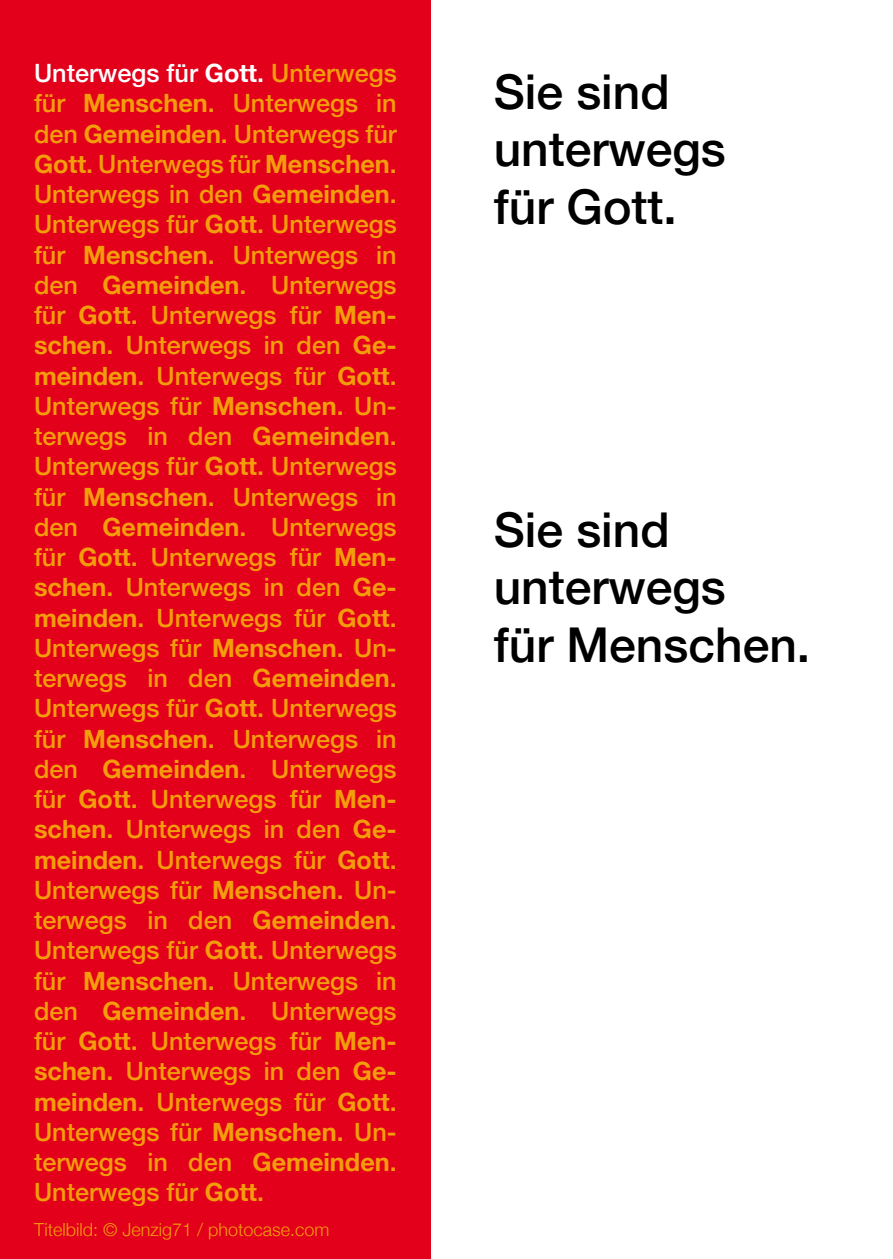
<style>
.page{position:relative;width:893px;height:1259px;background:#fff}
.page>*{position:absolute;margin:0;border:0;box-sizing:border-box;transform-origin:0 0}
.t1{font:500 48px/57.6px "Helvetica Neue";color:#000}
.t2{font:500 25.2px/30.3px "Helvetica Neue";color:#f49d0c;text-align:justify}
.t3{font:300 18px "Helvetica Neue";color:#f49d0c}
.s1{color:#fff}
.s2{font-weight:700;color:#fff}
.s3{font-weight:700}
</style>
<div class="page">
<div style="left:0;top:0;width:431px;height:1259px;background:#e2001a"></div>
<p class="t2" style="left:34px;top:56px;width:364px"><span class="s1">Unterwegs für</span> <span class="s2">Gott</span><span class="s1">.</span> Unterwegs für <span class="s3">Menschen</span>. Unterwegs in den <span class="s3">Gemeinden</span>. Unterwegs für <span class="s3">Gott</span>. Unterwegs für <span class="s3">Menschen</span>.<br>Unterwegs in den <span class="s3">Gemeinden</span>.<br>Unterwegs für <span class="s3">Gott</span>. Unterwegs für <span class="s3">Menschen</span>. Unterwegs in den <span class="s3">Gemeinden</span>. Unterwegs für <span class="s3">Gott</span>. Unterwegs für <span class="s3">Men&shy;schen</span>. Unterwegs in den <span class="s3">Ge&shy;meinden</span>. Unterwegs für <span class="s3">Gott</span>.<br>Unterwegs für <span class="s3">Menschen</span>. Un&shy;terwegs in den <span class="s3">Gemeinden</span>.<br>Unterwegs für <span class="s3">Gott</span>. Unterwegs für <span class="s3">Menschen</span>. Unterwegs in den <span class="s3">Gemeinden</span>. Unterwegs für <span class="s3">Gott</span>. Unterwegs für <span class="s3">Men&shy;schen</span>. Unterwegs in den <span class="s3">Ge&shy;meinden</span>. Unterwegs für <span class="s3">Gott</span>.<br>Unterwegs für <span class="s3">Menschen</span>. Un&shy;terwegs in den <span class="s3">Gemeinden</span>.<br>Unterwegs für <span class="s3">Gott</span>. Unterwegs für <span class="s3">Menschen</span>. Unterwegs in den <span class="s3">Gemeinden</span>. Unterwegs für <span class="s3">Gott</span>. Unterwegs für <span class="s3">Men&shy;schen</span>. Unterwegs in den <span class="s3">Ge&shy;meinden</span>. Unterwegs für <span class="s3">Gott</span>.<br>Unterwegs für <span class="s3">Menschen</span>. Un&shy;terwegs in den <span class="s3">Gemeinden</span>.<br>Unterwegs für <span class="s3">Gott</span>. Unterwegs für <span class="s3">Menschen</span>. Unterwegs in den <span class="s3">Gemeinden</span>. Unterwegs für <span class="s3">Gott</span>. Unterwegs für <span class="s3">Men&shy;schen</span>. Unterwegs in den <span class="s3">Ge&shy;meinden</span>. Unterwegs für <span class="s3">Gott</span>.<br>Unterwegs für <span class="s3">Menschen</span>. Un&shy;terwegs in den <span class="s3">Gemeinden</span>.<br>Unterwegs für <span class="s3">Gott</span>.</p>
<p class="t3" style="left:34px;top:1215px;width:297px">Titelbild: © Jenzig71 / photocase.com</p>
<h1 class="t1" style="left:494px;top:59px;width:234px">Sie sind unterwegs für Gott.</h1>
<h1 class="t1" style="left:494px;top:497px;width:318px">Sie sind unterwegs<br>für Menschen.</h1>
</div>
